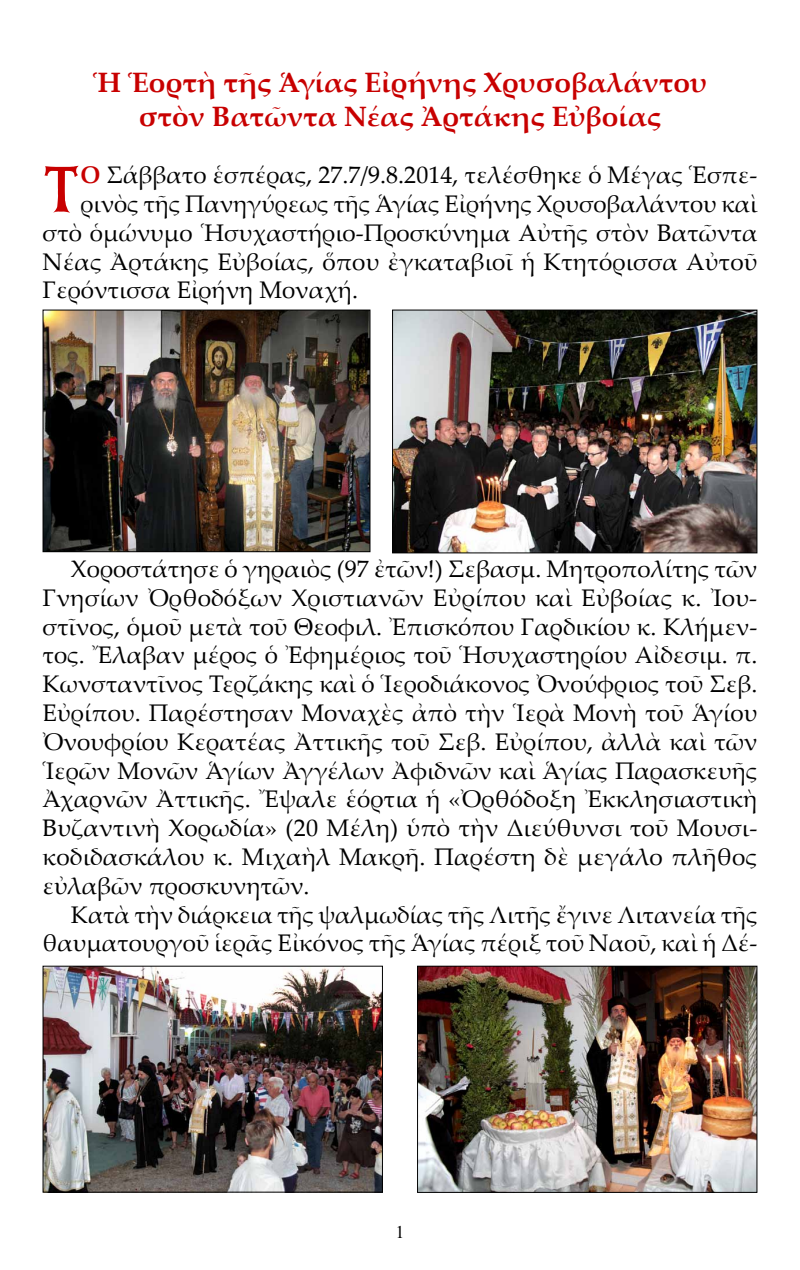
<style>
.page{position:relative;width:800px;height:1270px;background:#fff}
.page>*{position:absolute;margin:0;border:0;box-sizing:border-box;transform-origin:0 0}
.t1{font:65px "BYZIMAK";color:#c80000}
.t2{font:700 28px/33.6px "Palatino Linotype";color:#c80000;text-align:center}
.t3{font:24px/28.8px "Palatino Linotype";color:#000;text-align:justify}
.t4{font:18px "CTOS New Times Roman Test 1";color:#000}
.s1{font-weight:700;color:#c80000}
</style>
<div class="page">
<img style="left:44px;top:312px;width:324px;height:238px">
<div style="left:42px;top:310px;width:328px;height:242px;border:1px solid #000"></div>
<img style="left:394px;top:312px;width:361px;height:239px">
<div style="left:392px;top:310px;width:365px;height:243px;border:1px solid #000"></div>
<img style="left:44px;top:968px;width:337px;height:223px">
<div style="left:42px;top:966px;width:341px;height:227px;border:1px solid #000"></div>
<img style="left:419px;top:968px;width:336px;height:223px">
<div style="left:417px;top:966px;width:340px;height:227px;border:1px solid #000"></div>
<p class="t2" style="left:93px;top:65px;width:615px">Ἡ Ἑορτὴ τῆς Ἁγίας Εἰρήνης Χρυσοβαλάντου στὸν Βατῶντα Νέας Ἀρτάκης Εὐβοίας</p>
<h1 class="t1" style="left:42px;top:151px;width:40px">Τ</h1>
<p class="t3" style="left:81px;top:160px;width:678px"><span class="s1">Ο</span> Σάββατο ἑσπέρας, 27.7/9.8.2014, τελέσθηκε ὁ Μέγας Ἑσπε-</p>
<p class="t3" style="left:81px;top:188px;width:678px">ρινὸς τῆς Πανηγύρεως τῆς Ἁγίας Εἰρήνης Χρυσοβαλάντου καὶ</p>
<p class="t3" style="left:42px;top:217px;width:716px">στὸ ὁμώνυμο Ἡσυχαστήριο-Προσκύνημα Αὐτῆς στὸν Βατῶντα</p>
<p class="t3" style="left:42px;top:246px;width:716px">Νέας Ἀρτάκης Εὐβοίας, ὅπου ἐγκαταβιοῖ ἡ Κτητόρισσα Αὐτοῦ</p>
<p class="t3" style="left:42px;top:275px;width:317px">Γερόντισσα Εἰρήνη Μοναχή.</p>
<p class="t3" style="left:42px;top:553px;width:716px;text-indent:28px">Χοροστάτησε ὁ γηραιὸς (97 ἐτῶν!) Σεβασμ. Μητροπολίτης τῶν Γνησίων Ὀρθοδόξων Χριστιανῶν Εὐρίπου καὶ Εὐβοίας κ. Ἰου&shy;στῖνος, ὁμοῦ μετὰ τοῦ Θεοφιλ. Ἐπισκόπου Γαρδικίου κ. Κλήμεν&shy;τος. Ἔλαβαν μέρος ὁ Ἐφημέριος τοῦ Ἡσυχαστηρίου Αἰδεσιμ. π.<br>Κωνσταντῖνος Τερζάκης καὶ ὁ Ἱεροδιάκονος Ὀνούφριος τοῦ Σεβ.<br>Εὐρίπου. Παρέστησαν Μοναχὲς ἀπὸ τὴν Ἱερὰ Μονὴ τοῦ Ἁγίου Ὀνουφρίου Κερατέας Ἀττικῆς τοῦ Σεβ. Εὐρίπου, ἀλλὰ καὶ τῶν Ἱερῶν Μονῶν Ἁγίων Ἀγγέλων Ἀφιδνῶν καὶ Ἁγίας Παρασκευῆς Ἀχαρνῶν Ἀττικῆς. Ἔψαλε ἑόρτια ἡ «Ὀρθόδοξη Ἐκκλησιαστικὴ Βυζαντινὴ Χορωδία» (20 Μέλη) ὑπὸ τὴν Διεύθυνσι τοῦ Μουσι&shy;κοδιδασκάλου κ. Μιχαὴλ Μακρῆ. Παρέστη δὲ μεγάλο πλῆθος εὐλαβῶν προσκυνητῶν.</p>
<p class="t3" style="left:42px;top:899px;width:716px;text-align:right">Κατὰ τὴν διάρκεια τῆς ψαλμωδίας τῆς Λιτῆς ἔγινε Λιτανεία τῆς θαυματουργοῦ ἱερᾶς Εἰκόνος τῆς Ἁγίας πέριξ τοῦ Ναοῦ, καὶ ἡ Δέ-</p>
<p class="t4" style="left:395px;top:1222px;width:10px">1</p>
</div>
